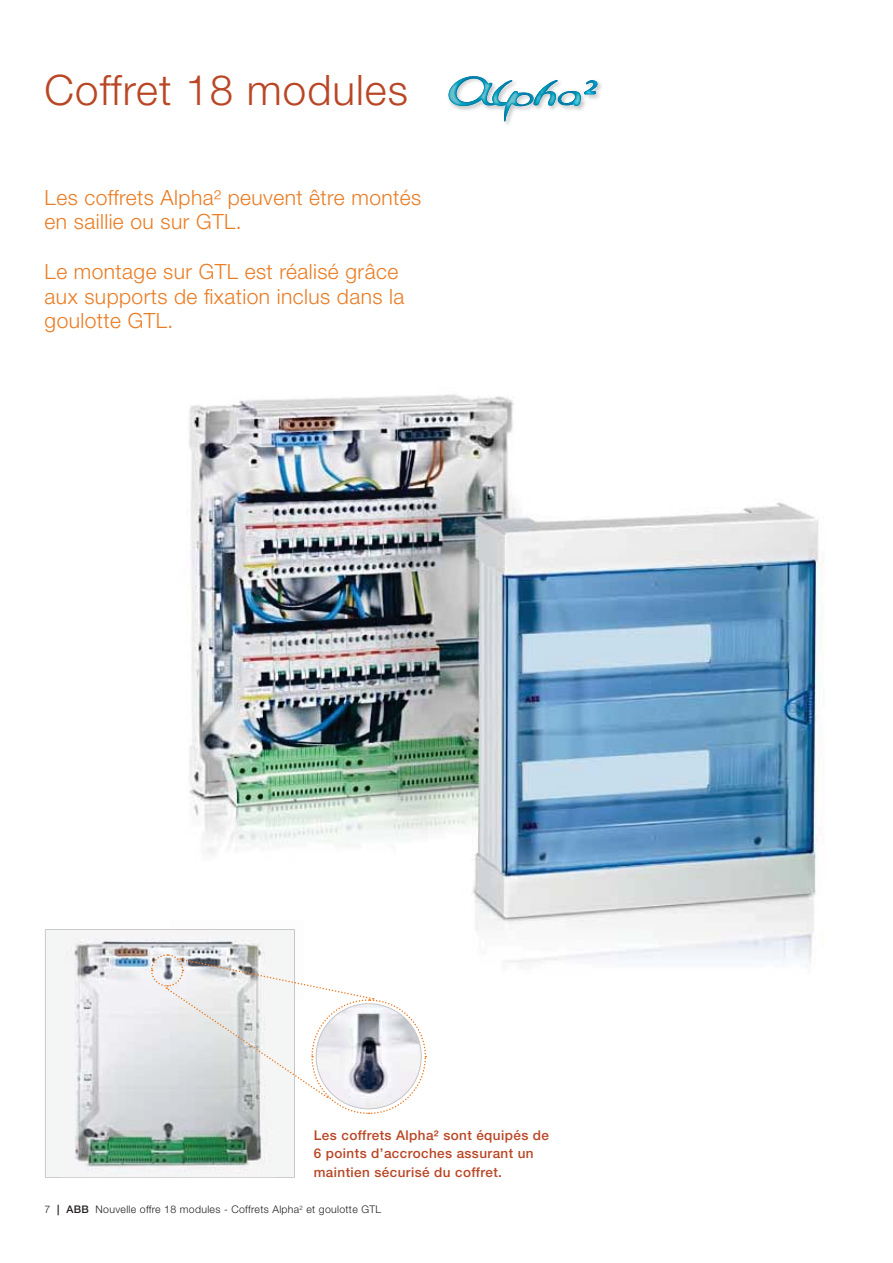
<style>
.page{position:relative;width:893px;height:1263px;background:#fff}
.page>*{position:absolute;margin:0;border:0;box-sizing:border-box;transform-origin:0 0}
.t1{font:300 42px "Helvetica Neue LT Std";letter-spacing:.025em;color:#b94625}
.t2{font:300 21px/24.8px "Helvetica Neue LT Std";letter-spacing:.02em;color:#ea7c23}
.t3{font:500 13.5px/18.8px "Helvetica Neue LT Std";letter-spacing:.03em;color:#b94625}
.t4{font:300 10.5px "Helvetica Neue LT Std";letter-spacing:.03em;color:#231f20}
.s1{font-weight:500}
</style>
<div class="page">
<img style="left:598px;top:81px;width:4px;height:17px">
<svg style="left:448px;top:76px;width:150px;height:46px"></svg>
<img style="left:584px;top:80px;width:13px;height:14px">
<img style="left:189px;top:394px;width:633px;height:570px">
<img style="left:189px;top:919px;width:115px;height:34px">
<svg style="left:45px;top:929px;width:250px;height:248px"></svg>
<svg style="left:150px;top:953px;width:277px;height:162px"></svg>
<img style="left:316px;top:1004px;width:105px;height:105px;border-radius:50%">
<h1 class="t1" style="left:45px;top:75px;width:365px">Coffret 18 modules</h1>
<p class="t2" style="left:45px;top:187px;width:378px">Les coffrets Alpha² peuvent être montés en saillie ou sur GTL.</p>
<p class="t2" style="left:45px;top:262px;width:361px">Le montage sur GTL est réalisé grâce aux supports de fixation inclus dans la goulotte GTL.</p>
<p class="t3" style="left:314px;top:1127px;width:237px">Les coffrets Alpha² sont équipés de<br>6 points d’accroches assurant un maintien sécurisé du coffret.</p>
<p class="t4" style="left:45px;top:1205px;width:338px">7 <span class="s1">| ABB</span> Nouvelle offre 18 modules - Coffrets Alpha<sup>2</sup> et goulotte GTL</p>
</div>
